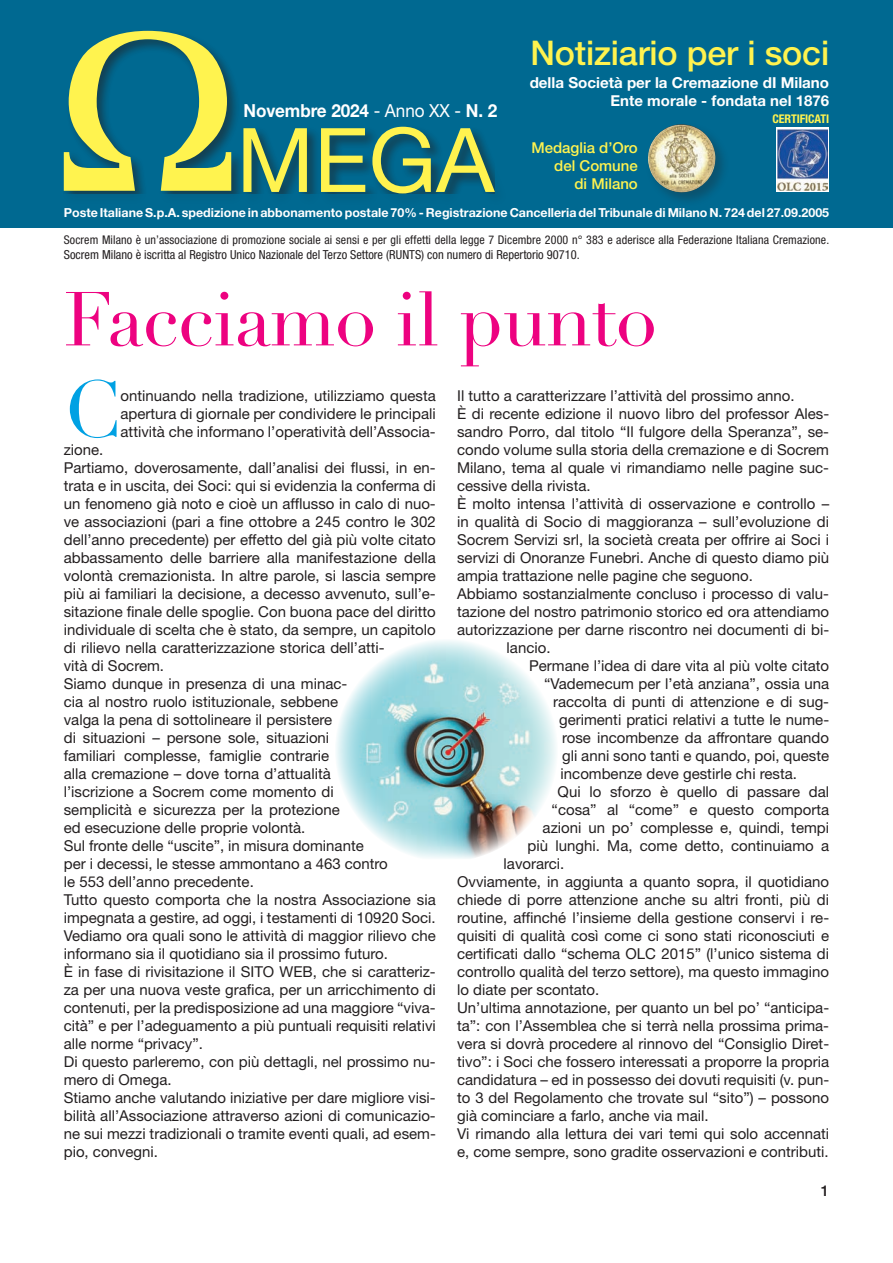
<style>
.page{position:relative;width:893px;height:1263px;background:#fff}
.page>*{position:absolute;margin:0;border:0;box-sizing:border-box;transform-origin:0 0}
.t1{font:78.6px "Didot LT Std";color:#00a1e3}
.t2{font:75px "Didot LT Std";letter-spacing:-.01em;color:#ed0280}
.t3{font:500 34.05px "Helvetica Neue LT Std";letter-spacing:-.005em;color:#fff34f}
.t4{font:700 18px "Helvetica Neue LT Std";letter-spacing:-.005em;color:#fff;scale:.95 1}
.t5{font:700 15.15px "Helvetica Neue LT Std";color:#fff}
.t6{font:15px/18px "Helvetica Neue LT Std";color:#231f20;text-align:justify}
.t7{font:500 15px/18px "Helvetica Neue LT Std";color:#fff34f;text-align:right}
.t8{font:700 15px "Helvetica Neue LT Std";color:#fff}
.t9{font:500 15px "Helvetica Neue LT Std";color:#231f20}
.t10{font:700 12.45px "Helvetica Neue LT Std";color:#fff}
.t11{font:condensed 12.45px "Helvetica Neue LT Std";color:#231f20}
.t12{font:condensed 12px "Helvetica Neue LT Std";letter-spacing:.01em;color:#231f20}
.t13{font:700 condensed 12px "Helvetica Neue LT Std";letter-spacing:-.005em;color:#fff34f}
.s1{font-weight:400}
</style>
<div class="page">
<div style="left:0;top:0;width:893px;height:227px;background:#006991"></div>
<svg style="left:243px;top:128px;width:64px;height:64px"></svg>
<svg style="left:321px;top:128px;width:44px;height:64px"></svg>
<svg style="left:372px;top:127px;width:123px;height:66px"></svg>
<svg style="left:64px;top:31px;width:167px;height:160px"></svg>
<div style="left:646px;top:122px;width:84px;height:85px;background:#231f20;opacity:.3"></div>
<img style="left:648px;top:124px;width:67px;height:69px">
<svg style="left:776px;top:128px;width:53px;height:64px"></svg>
<img style="left:778px;top:129px;width:49px;height:61px">
<img style="left:336px;top:641px;width:220px;height:218px">
<h3 class="t3" style="left:530px;top:33px;width:300px">Notiziario per i soci</h3>
<p class="t5" style="left:530px;top:73px;width:301px">della Società per la Cremazione dI Milano</p>
<p class="t8" style="left:611px;top:91px;width:220px">Ente morale - fondata nel 1876</p>
<p class="t7" style="left:531px;top:138px;width:108px">Medaglia d’Oro del Comune<br>di Milano</p>
<p class="t10" style="left:64px;top:205px;width:767px">Poste Italiane S.p.A. spedizione in abbonamento postale 70% - Registrazione Cancelleria del Tribunale di Milano N. 724 del 27.09.2005</p>
<p class="t12" style="left:64px;top:233px;width:767px">Socrem Milano è un’associazione di promozione sociale ai sensi e per gli effetti della legge 7 Dicembre 2000 n° 383 e aderisce alla Federazione Italiana Cremazione.</p>
<p class="t11" style="left:64px;top:248px;width:517px">Socrem Milano è iscritta al Registro Unico Nazionale del Terzo Settore (RUNTS) con numero di Repertorio 90710.</p>
<p class="t4" style="left:243px;top:99px;width:269px">Novembre 2024 <span class="s1">- Anno XX -</span> N. 2</p>
<p class="t13" style="left:772px;top:112px;width:58px">CERTIFICATI</p>
<h2 class="t2" style="left:64px;top:275px;width:595px">Facciamo il punto</h2>
<h1 class="t1" style="left:64px;top:363px;width:58px">C</h1>
<p class="t6" style="left:121px;top:386px;width:317px">ontinuando nella tradizione, utilizziamo questa apertura di giornale per condividere le principali attività che informano l’operatività dell’Associa-</p>
<p class="t6" style="left:64px;top:440px;width:374px;text-align:left">zione.<br>Partiamo, doverosamente, dall’analisi dei flussi, in en&shy;trata e in uscita, dei Soci: qui si evidenzia la conferma di un fenomeno già noto e cioè un afflusso in calo di nuo&shy;ve associazioni (pari a fine ottobre a 245 contro le 302 dell’anno precedente) per effetto del già più volte citato abbassamento delle barriere alla manifestazione della volontà cremazionista. In altre parole, si lascia sempre più ai familiari la decisione, a decesso avvenuto, sull’e&shy;sitazione finale delle spoglie. Con buona pace del diritto individuale di scelta che è stato, da sempre, un capitolo di rilievo nella caratterizzazione storica dell’atti-<br>vità di Socrem.<br>Siamo dunque in presenza di una minac-<br>cia al nostro ruolo istituzionale, sebbene<br>valga la pena di sottolineare il persistere<br>di situazioni – persone sole, situazioni<br>familiari complesse, famiglie contrarie<br>alla cremazione – dove torna d’attualità<br>l’iscrizione a Socrem come momento di<br>semplicità e sicurezza per la protezione<br>ed esecuzione delle proprie volontà.<br>Sul fronte delle “uscite”, in misura dominante<br>per i decessi, le stesse ammontano a 463 contro<br>le 553 dell’anno precedente.<br>Tutto questo comporta che la nostra Associazione sia impegnata a gestire, ad oggi, i testamenti di 10920 Soci.<br>Vediamo ora quali sono le attività di maggior rilievo che informano sia il quotidiano sia il prossimo futuro.<br>È in fase di rivisitazione il SITO WEB, che si caratteriz&shy;za per una nuova veste grafica, per un arricchimento di contenuti, per la predisposizione ad una maggiore “viva&shy;cità” e per l’adeguamento a più puntuali requisiti relativi alle norme “privacy”.<br>Di questo parleremo, con più dettagli, nel prossimo nu&shy;mero di Omega.<br>Stiamo anche valutando iniziative per dare migliore visi&shy;bilità all’Associazione attraverso azioni di comunicazio&shy;ne sui mezzi tradizionali o tramite eventi quali, ad esem&shy;pio, convegni.</p>
<p class="t6" style="left:457px;top:386px;width:339px">Il tutto a caratterizzare l’attività del prossimo anno.</p>
<p class="t6" style="left:457px;top:404px;width:374px">È di recente edizione il nuovo libro del professor Ales-</p>
<p class="t6" style="left:457px;top:422px;width:373px">sandro Porro, dal titolo “Il fulgore della Speranza”, se-</p>
<p class="t6" style="left:457px;top:440px;width:373px">condo volume sulla storia della cremazione e di Socrem</p>
<p class="t6" style="left:457px;top:458px;width:373px">Milano, tema al quale vi rimandiamo nelle pagine suc-</p>
<p class="t6" style="left:457px;top:476px;width:135px">cessive della rivista.</p>
<p class="t6" style="left:457px;top:494px;width:374px">È molto intensa l’attività di osservazione e controllo –</p>
<p class="t6" style="left:457px;top:512px;width:373px">in qualità di Socio di maggioranza – sull’evoluzione di</p>
<p class="t6" style="left:457px;top:530px;width:373px">Socrem Servizi srl, la società creata per offrire ai Soci i</p>
<p class="t6" style="left:457px;top:548px;width:374px">servizi di Onoranze Funebri. Anche di questo diamo più</p>
<p class="t6" style="left:457px;top:566px;width:297px">ampia trattazione nelle pagine che seguono.</p>
<p class="t6" style="left:457px;top:584px;width:373px">Abbiamo sostanzialmente concluso i processo di valu-</p>
<p class="t6" style="left:457px;top:602px;width:374px">tazione del nostro patrimonio storico ed ora attendiamo</p>
<p class="t6" style="left:457px;top:620px;width:374px">autorizzazione per darne riscontro nei documenti di bi-</p>
<p class="t6" style="left:507px;top:638px;width:45px">lancio.</p>
<p class="t6" style="left:529px;top:656px;width:302px">Permane l’idea di dare vita al più volte citato</p>
<p class="t6" style="left:544px;top:674px;width:286px">“Vademecum per l’età anziana”, ossia una</p>
<p class="t6" style="left:553px;top:692px;width:278px">raccolta di punti di attenzione e di sug-</p>
<p class="t6" style="left:559px;top:710px;width:272px">gerimenti pratici relativi a tutte le nume-</p>
<p class="t6" style="left:562px;top:728px;width:269px">rose incombenze da affrontare quando</p>
<p class="t6" style="left:562px;top:746px;width:269px">gli anni sono tanti e quando, poi, queste</p>
<p class="t6" style="left:561px;top:764px;width:238px">incombenze deve gestirle chi resta.</p>
<p class="t6" style="left:558px;top:782px;width:273px">Qui lo sforzo è quello di passare dal</p>
<p class="t6" style="left:552px;top:800px;width:279px">“cosa” al “come” e questo comporta</p>
<p class="t6" style="left:543px;top:818px;width:288px">azioni un po’ complesse e, quindi, tempi</p>
<p class="t6" style="left:528px;top:836px;width:303px">più lunghi. Ma, come detto, continuiamo a</p>
<p class="t6" style="left:504px;top:854px;width:62px">lavorarci.</p>
<p class="t6" style="left:457px;top:872px;width:374px">Ovviamente, in aggiunta a quanto sopra, il quotidiano</p>
<p class="t6" style="left:457px;top:890px;width:373px">chiede di porre attenzione anche su altri fronti, più di</p>
<p class="t6" style="left:457px;top:908px;width:374px">routine, affinché l’insieme della gestione conservi i re-</p>
<p class="t6" style="left:457px;top:926px;width:373px">quisiti di qualità così come ci sono stati riconosciuti e</p>
<p class="t6" style="left:457px;top:944px;width:374px">certificati dallo “schema OLC 2015” (l’unico sistema di</p>
<p class="t6" style="left:457px;top:962px;width:374px">controllo qualità del terzo settore), ma questo immagino</p>
<p class="t6" style="left:457px;top:980px;width:144px">lo diate per scontato.</p>
<p class="t6" style="left:457px;top:998px;width:374px">Un’ultima annotazione, per quanto un bel po’ “anticipa-</p>
<p class="t6" style="left:457px;top:1016px;width:374px">ta”: con l’Assemblea che si terrà nella prossima prima-</p>
<p class="t6" style="left:457px;top:1034px;width:374px">vera si dovrà procedere al rinnovo del “Consiglio Diret-</p>
<p class="t6" style="left:457px;top:1052px;width:373px">tivo”: i Soci che fossero interessati a proporre la propria</p>
<p class="t6" style="left:457px;top:1070px;width:374px">candidatura – ed in possesso dei dovuti requisiti (v. pun-</p>
<p class="t6" style="left:457px;top:1088px;width:373px">to 3 del Regolamento che trovate sul “sito”) – possono</p>
<p class="t6" style="left:457px;top:1106px;width:253px">già cominciare a farlo, anche via mail.</p>
<p class="t6" style="left:457px;top:1124px;width:373px">Vi rimando alla lettura dei vari temi qui solo accennati</p>
<p class="t6" style="left:457px;top:1142px;width:373px">e, come sempre, sono gradite osservazioni e contributi.</p>
<p class="t9" style="left:821px;top:1182px;width:10px">1</p>
</div>
